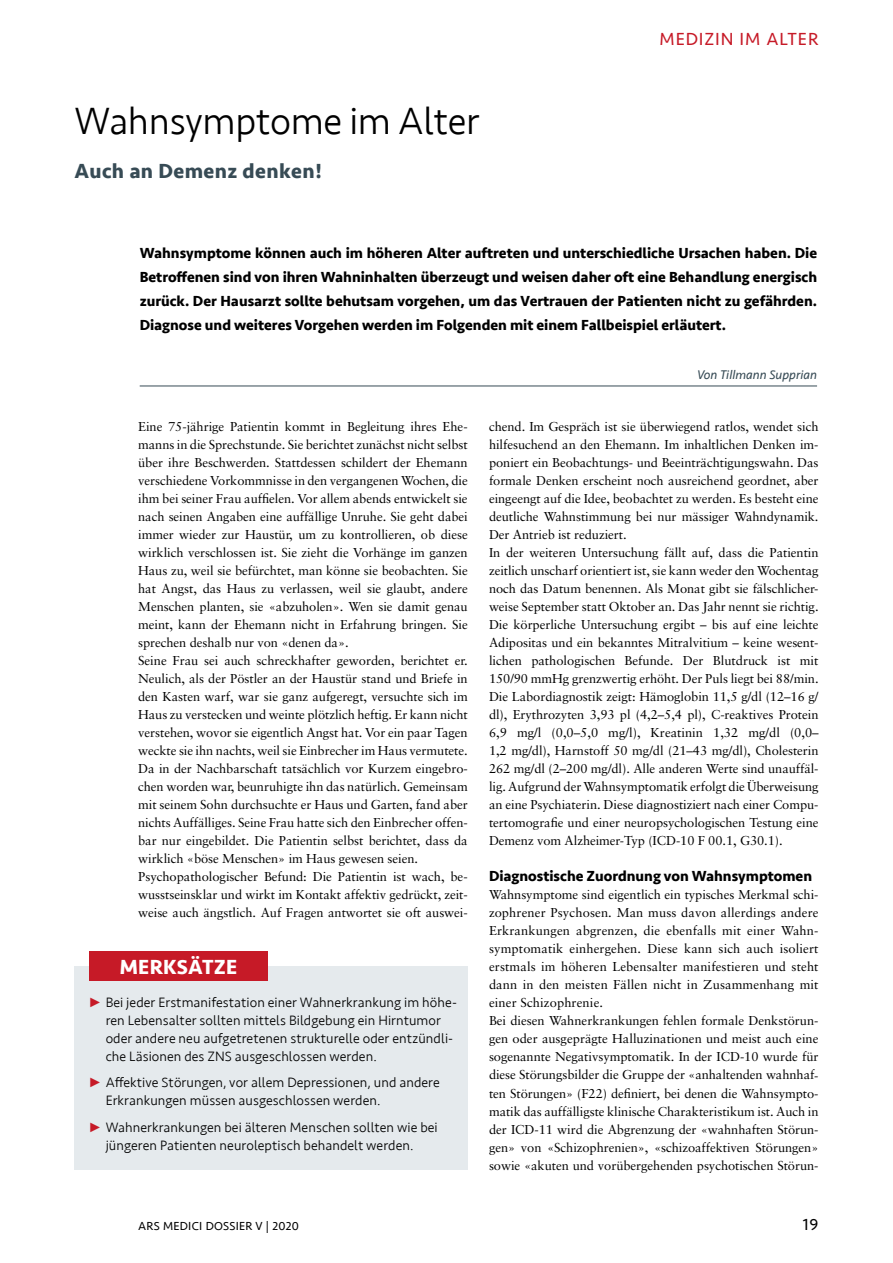
<style>
.page{position:relative;width:893px;height:1263px;background:#fff}
.page>*{position:absolute;margin:0;border:0;box-sizing:border-box;transform-origin:0 0}
.t1{font:300 39px "Seravek";letter-spacing:-.01em;color:#000}
.t2{font:700 21px "Seravek";letter-spacing:.02em;color:#374b55}
.t3{font:700 21px "Seravek";letter-spacing:.01em;color:#fff}
.t4{font:18px "Seravek";letter-spacing:.05em;color:#c61a27}
.t5{font:16.5px "Seravek";color:#000}
.t6{font:700 15px/24px "Seravek";color:#000;text-align:justify}
.t7{font:300 13.95px/18px "Seravek";letter-spacing:.005em;color:#000}
.t8{font:12.9px/18px "Sabon";letter-spacing:-.005em;color:#000}
.t9{font:italic 12.9px "Seravek";color:#374b55}
.t10{font:12px "Seravek";letter-spacing:.02em;color:#000}
</style>
<div class="page">
<hr style="left:140px;top:386px;width:677px;height:1px;background:#374b55">
<div style="left:74px;top:966px;width:394px;height:203px;background:#e5eaed"></div>
<div style="left:89px;top:951px;width:179px;height:30px;background:#c61a27"></div>
<h1 class="t1" style="left:74px;top:98px;width:407px">Wahnsymptome im Alter</h1>
<h2 class="t2" style="left:74px;top:154px;width:249px">Auch an Demenz denken!</h2>
<h3 class="t4" style="left:660px;top:25px;width:160px">MEDIZIN IM ALTER</h3>
<p class="t6" style="left:140px;top:241px;width:679px">Wahnsymptome können auch im höheren Alter auftreten und unterschiedliche Ursachen haben. Die Betroffenen sind von ihren Wahninhalten überzeugt und weisen daher oft eine Behandlung energisch zurück. Der Hausarzt sollte behutsam vorgehen, um das Vertrauen der Patienten nicht zu gefährden.<br>Diagnose und weiteres Vorgehen werden im Folgenden mit einem Fallbeispiel erläutert.</p>
<p class="t9" style="left:697px;top:365px;width:121px">Von Tillmann Supprian</p>
<p class="t8" style="left:138px;top:418px;width:331px">Eine 75-jährige Patientin kommt in Begleitung ihres Ehe&shy;manns in die Sprechstunde. Sie berichtet zunächst nicht selbst über ihre Beschwerden. Stattdessen schildert der Ehemann verschiedene Vorkommnisse in den vergangenen Wochen, die ihm bei seiner Frau auffielen. Vor allem abends entwickelt sie nach seinen Angaben eine auffällige Unruhe. Sie geht dabei immer wieder zur Haustür, um zu kontrollieren, ob diese wirklich verschlossen ist. Sie zieht die Vorhänge im ganzen Haus zu, weil sie befürchtet, man könne sie beobachten. Sie hat Angst, das Haus zu verlassen, weil sie glaubt, andere Menschen planten, sie «abzuholen». Wen sie damit genau meint, kann der Ehemann nicht in Erfahrung bringen. Sie sprechen deshalb nur von «denen da».<br>Seine Frau sei auch schreckhafter geworden, berichtet er.<br>Neulich, als der Pöstler an der Haustür stand und Briefe in den Kasten warf, war sie ganz aufgeregt, versuchte sich im Haus zu verstecken und weinte plötzlich heftig. Er kann nicht verstehen, wovor sie eigentlich Angst hat. Vor ein paar Tagen weckte sie ihn nachts, weil sie Einbrecher im Haus vermutete.<br>Da in der Nachbarschaft tatsächlich vor Kurzem eingebro&shy;chen worden war, beunruhigte ihn das natürlich. Gemeinsam mit seinem Sohn durchsuchte er Haus und Garten, fand aber nichts Auffälliges. Seine Frau hatte sich den Einbrecher offen&shy;bar nur eingebildet. Die Patientin selbst berichtet, dass da wirklich «böse Menschen» im Haus gewesen seien.<br>Psychopathologischer Befund: Die Patientin ist wach, be&shy;wusstseinsklar und wirkt im Kontakt affektiv gedrückt, zeit&shy;weise auch ängstlich. Auf Fragen antwortet sie oft auswei-</p>
<p class="t8" style="left:489px;top:418px;width:331px">chend. Im Gespräch ist sie überwiegend ratlos, wendet sich hilfesuchend an den Ehemann. Im inhaltlichen Denken im&shy;poniert ein Beobachtungs- und Beeinträchtigungswahn. Das formale Denken erscheint noch ausreichend geordnet, aber eingeengt auf die Idee, beobachtet zu werden. Es besteht eine deutliche Wahnstimmung bei nur mässiger Wahndynamik.<br>Der Antrieb ist reduziert.<br>In der weiteren Untersuchung fällt auf, dass die Patientin zeitlich unscharf orientiert ist, sie kann weder den Wochentag noch das Datum benennen. Als Monat gibt sie fälschlicher&shy;weise September statt Oktober an. Das Jahr nennt sie richtig.<br>Die körperliche Untersuchung ergibt – bis auf eine leichte Adipositas und ein bekanntes Mitralvitium – keine wesent&shy;lichen pathologischen Befunde. Der Blutdruck ist mit 150/90 mmHg grenzwertig erhöht. Der Puls liegt bei 88/min.<br>Die Labordiagnostik zeigt: Hämoglobin 11,5 g/dl (12–16 g/ dl), Erythrozyten 3,93 pl (4,2–5,4 pl), C-reaktives Protein 6,9 mg/l (0,0–5,0 mg/l), Kreatinin 1,32 mg/dl (0,0– 1,2 mg/dl), Harnstoff 50 mg/dl (21–43 mg/dl), Cholesterin 262 mg/dl (2–200 mg/dl). Alle anderen Werte sind unauffäl&shy;lig. Aufgrund der Wahnsymptomatik erfolgt die Überweisung an eine Psychiaterin. Diese diagnostiziert nach einer Compu&shy;tertomografie und einer neuropsychologischen Testung eine Demenz vom Alzheimer-Typ (ICD-10 F 00.1, G30.1).</p>
<p class="t6" style="left:489px;top:864px;width:325px">Diagnostische Zuordnung von Wahnsymptomen</p>
<p class="t8" style="left:489px;top:886px;width:331px">Wahnsymptome sind eigentlich ein typisches Merkmal schi&shy;zophrener Psychosen. Man muss davon allerdings andere Erkrankungen abgrenzen, die ebenfalls mit einer Wahn&shy;symptomatik einhergehen. Diese kann sich auch isoliert erstmals im höheren Lebensalter manifestieren und steht dann in den meisten Fällen nicht in Zusammenhang mit einer Schizophrenie.<br>Bei diesen Wahnerkrankungen fehlen formale Denkstörun&shy;gen oder ausgeprägte Halluzinationen und meist auch eine sogenannte Negativsymptomatik. In der ICD-10 wurde für diese Störungsbilder die Gruppe der «anhaltenden wahnhaf&shy;ten Störungen» (F22) definiert, bei denen die Wahnsympto&shy;matik das auffälligste klinische Charakteristikum ist. Auch in der ICD-11 wird die Abgrenzung der «wahnhaften Störun&shy;gen» von «Schizophrenien», «schizoaffektiven Störungen» sowie «akuten und vorübergehenden psychotischen Störun-</p>
<h2 class="t3" style="left:120px;top:950px;width:119px">MERKSÄTZE</h2>
<p class="t7" style="left:106px;top:993px;width:353px">Bei jeder Erstmanifestation einer Wahnerkrankung im höhe&shy;ren Lebensalter sollten mittels Bildgebung ein Hirntumor oder andere neu aufgetretenen strukturelle oder entzündli&shy;che Läsionen des ZNS ausgeschlossen werden.</p>
<p class="t7" style="left:106px;top:1074px;width:336px">Affektive Störungen, vor allem Depressionen, und andere<br>Erkrankungen müssen ausgeschlossen werden.</p>
<p class="t7" style="left:106px;top:1118px;width:334px">Wahnerkrankungen bei älteren Menschen sollten wie bei jüngeren Patienten neuroleptisch behandelt werden.</p>
<p class="t10" style="left:138px;top:1217px;width:162px">ARS MEDICI DOSSIER V | 2020</p>
<p class="t5" style="left:803px;top:1212px;width:17px">19</p>
</div>
